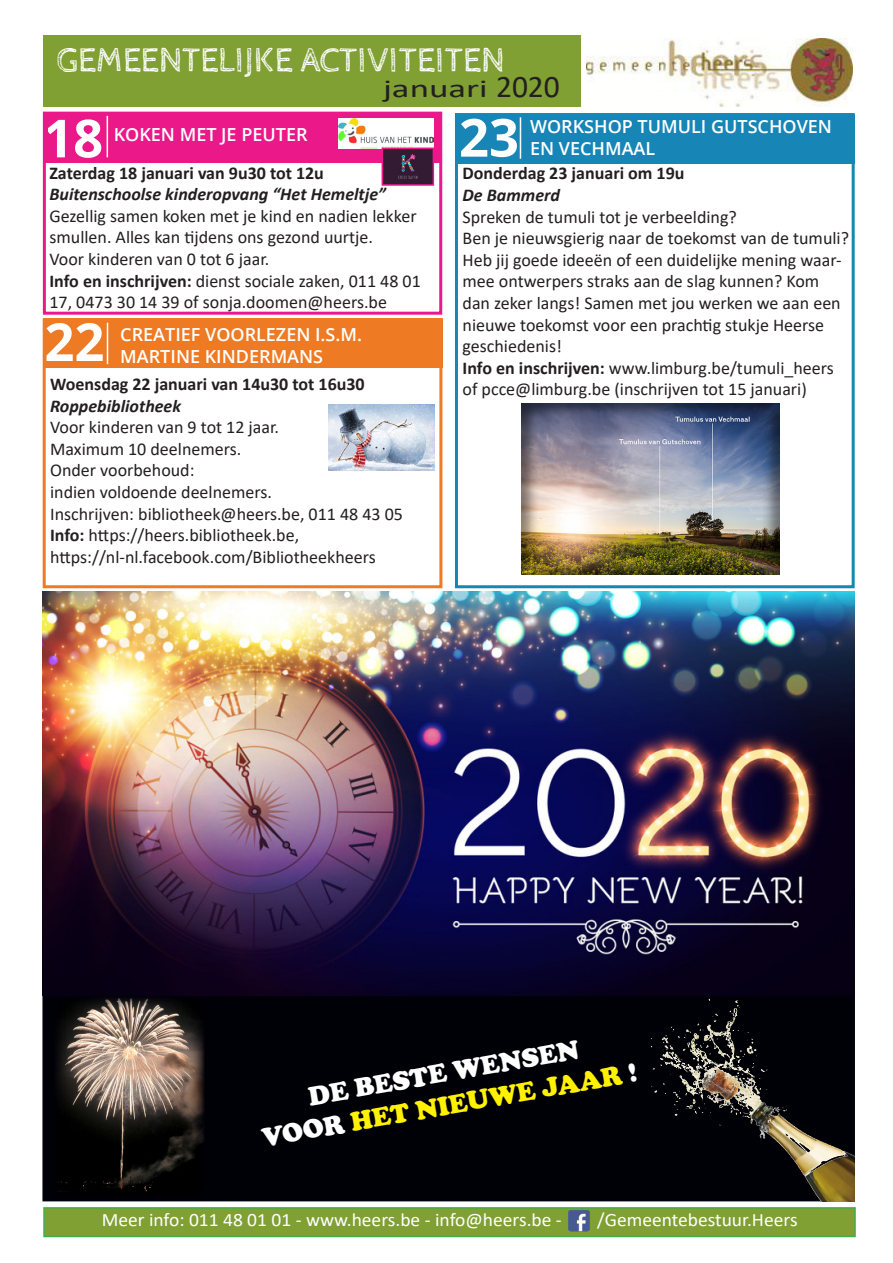
<style>
.page{position:relative;width:893px;height:1263px;background:#fff}
.page>*{position:absolute;margin:0;border:0;box-sizing:border-box;transform-origin:0 0}
.t1{font:700 52.5px "Open Sans";color:#fff}
.t2{font:34.5px "Cabin Sketch";color:#fff}
.t3{font:900 27px/32.4px "Cooper";color:#fff;text-align:center}
.t4{font:25.5px "Calibri";color:#231f20;scale:1.45 1}
.t5{font:18.9px "Calibri";color:#fff}
.t6{font:18px/21.6px "Calibri";color:#231f20}
.Alineastijl_1{font:600 18px "Open Sans";color:#fff}
.t7{font:700 18px "Calibri";color:#231f20}
.t8{font:italic 700 18px "Calibri";color:#231f20}
.s1{font-size:31.5px}
.s2{font-weight:700}
.s3{color:#fff101}
</style>
<div class="page">
<div style="left:43px;top:319px;width:399px;height:269px;border:3px solid #ee7a23"></div>
<div style="left:44px;top:36px;width:537px;height:71px;background:#80a034"></div>
<img style="left:586px;top:39px;width:266px;height:67px">
<div style="left:43px;top:1207px;width:813px;height:30px;background:#80a034;border:2px solid #40ae49"></div>
<img style="left:563px;top:1207px;width:32px;height:29px">
<div style="left:455px;top:114px;width:400px;height:50px;background:#1885b7"></div>
<div style="left:455px;top:113px;width:400px;height:475px;border:3px solid #1885b7"></div>
<hr style="left:520px;top:117px;width:1px;height:42px;background:#fff">
<div style="left:43px;top:319px;width:399px;height:49px;background:#ee7a23"></div>
<hr style="left:107px;top:323px;width:1px;height:41px;background:#fff">
<div style="left:521px;top:403px;width:259px;height:172px;background:#231f20;opacity:.5"></div>
<div style="left:42px;top:995px;width:813px;height:206px;background:#000007"></div>
<img style="left:649px;top:996px;width:205px;height:205px">
<div style="left:43px;top:112px;width:399px;height:203px;border:3px solid #ea1889"></div>
<div style="left:44px;top:113px;width:396px;height:49px;background:#ea1889"></div>
<hr style="left:107px;top:116px;width:1px;height:41px;background:#fff">
<img style="left:339px;top:118px;width:94px;height:30px">
<img style="left:385px;top:151px;width:46px;height:32px">
<div style="left:382px;top:148px;width:52px;height:38px;border:2px solid #ea1889"></div>
<img style="left:329px;top:404px;width:105px;height:66px">
<img style="left:43px;top:591px;width:812px;height:405px">
<img style="left:54px;top:996px;width:151px;height:203px">
<p class="t2" style="left:57px;top:41px;width:449px">GEMEENTELIJKE ACTIVITEITEN</p>
<p class="t4" style="left:383px;top:70px;width:123px">januari <span class="s1">2020</span></p>
<p class="t1" style="left:43px;top:101px;width:61px">18</p>
<p class="t7" style="left:49px;top:160px;width:276px">Zaterdag 18 januari van 9u30 tot 12u</p>
<p class="t8" style="left:49px;top:181px;width:338px">Buitenschoolse kinderopvang “Het Hemeltje”</p>
<p class="t6" style="left:49px;top:204px;width:369px">Gezellig samen koken met je kind en nadien lekker smullen. Alles kan tijdens ons gezond uurtje.<br>Voor kinderen van 0 tot 6 jaar.</p>
<p class="t6" style="left:49px;top:269px;width:373px"><span class="s2">Info en inschrijven:</span> dienst sociale zaken, 011 48 01<br>17, 0473 30 14 39 of sonja.doomen@heers.be</p>
<p class="Alineastijl_1" style="left:114px;top:122px;width:195px">KOKEN MET JE PEUTER</p>
<p class="t1" style="left:44px;top:305px;width:61px">22</p>
<p class="Alineastijl_1" style="left:120px;top:322px;width:243px">CREATIEF VOORLEZEN I.S.M.</p>
<p class="Alineastijl_1" style="left:120px;top:344px;width:204px">MARTINE KINDERMANS</p>
<p class="t7" style="left:50px;top:371px;width:316px">Woensdag 22 januari van 14u30 tot 16u30</p>
<p class="t8" style="left:50px;top:393px;width:132px">Roppebibliotheek</p>
<p class="t6" style="left:50px;top:416px;width:231px">Voor kinderen van 9 tot 12 jaar.</p>
<p class="t6" style="left:50px;top:437px;width:223px">Maximum 10 deelnemers.<br>Onder voorbehoud:<br>indien voldoende deelnemers.</p>
<p class="t6" style="left:50px;top:502px;width:354px">Inschrijven: bibliotheek@heers.be, 011 48 43 05</p>
<p class="t6" style="left:50px;top:524px;width:327px"><span class="s2">Info:</span> https://heers.bibliotheek.be, https://nl-nl.facebook.com/Bibliotheekheers</p>
<p class="t1" style="left:459px;top:101px;width:61px">23</p>
<p class="Alineastijl_1" style="left:530px;top:114px;width:303px">WORKSHOP TUMULI GUTSCHOVEN</p>
<p class="Alineastijl_1" style="left:530px;top:136px;width:127px">EN VECHMAAL</p>
<p class="t7" style="left:463px;top:161px;width:223px">Donderdag 23 januari om 19u</p>
<p class="t8" style="left:463px;top:182px;width:99px">De Bammerd</p>
<p class="t6" style="left:463px;top:205px;width:388px">Spreken de tumuli tot je verbeelding?<br>Ben je nieuwsgierig naar de toekomst van de tumuli?<br>Heb jij goede ideeën of een duidelijke mening waar&shy;mee ontwerpers straks aan de slag kunnen? Kom dan zeker langs! Samen met jou werken we aan een nieuwe toekomst voor een prachtig stukje Heerse geschiedenis!</p>
<p class="t6" style="left:463px;top:357px;width:373px"><span class="s2">Info en inschrijven:</span> www.limburg.be/tumuli_heers of pcce@limburg.be (inschrijven tot 15 januari)</p>
<p class="t3" style="left:254px;top:1090px;width:382px;rotate:-10deg">DE BESTE WENSEN<br>VOOR <span class="s3">HET NIEUWE JAAR</span> !</p>
<p class="t5" style="left:102px;top:1207px;width:462px">Meer info: 011 48 01 01 - www.heers.be - info@heers.be -</p>
<p class="t5" style="left:597px;top:1207px;width:202px">/Gemeentebestuur.Heers</p>
</div>
